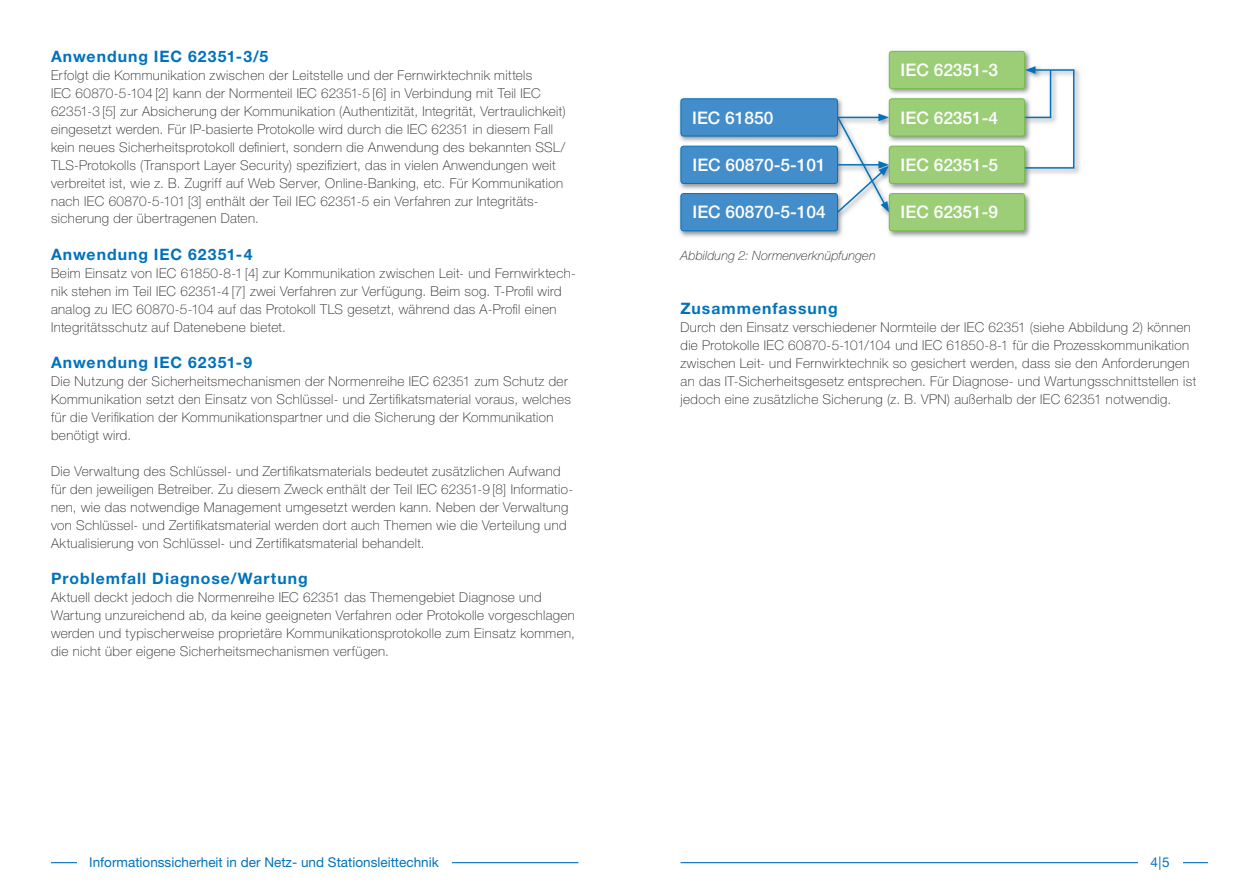
<style>
.page{position:relative;width:1259px;height:893px;background:#fff}
.page>*{position:absolute;margin:0;border:0;box-sizing:border-box;transform-origin:0 0}
.t1{font:500 17.4px "Helvetica Neue LT Std";color:#fff}
.t2{font:700 15.75px "Helvetica Neue LT Std";letter-spacing:.065em;color:#0072bc}
.t3{font:100 13.5px/18px "Helvetica Neue LT Std";letter-spacing:.03em;color:#231f20}
.t4{font:13.5px "Helvetica Neue LT Std";color:#0072bc}
.t5{font:italic 100 12.75px "Helvetica Neue LT Std";letter-spacing:.01em;color:#231f20}
</style>
<div class="page">
<hr style="left:51px;top:862px;width:527px;height:1px;background:#0072bc">
<hr style="left:680px;top:862px;width:528px;height:1px;background:#0072bc">
<div style="left:77px;top:858px;width:374px;height:9px;background:#fff"></div>
<div style="left:1137px;top:858px;width:45px;height:9px;background:#fff"></div>
<img style="left:679px;top:50px;width:401px;height:187px">
<svg style="left:1021px;top:66px;width:54px;height:103px"></svg>
<div style="left:889px;top:51px;width:135px;height:38px;background:#9cce77;border-radius:3px"></div>
<div style="left:889px;top:51px;width:136px;height:38px;border:1px solid #71bf44;border-radius:3px"></div>
<div style="left:681px;top:99px;width:156px;height:37px;background:#448dcb;border-radius:3px"></div>
<div style="left:680px;top:98px;width:158px;height:38px;border:1px solid #0072bc;border-radius:3px"></div>
<div style="left:681px;top:146px;width:156px;height:37px;background:#448dcb;border-radius:3px"></div>
<div style="left:680px;top:146px;width:158px;height:38px;border:1px solid #0072bc;border-radius:3px"></div>
<div style="left:681px;top:194px;width:156px;height:37px;background:#448dcb;border-radius:3px"></div>
<div style="left:680px;top:193px;width:158px;height:38px;border:1px solid #0072bc;border-radius:3px"></div>
<div style="left:889px;top:99px;width:135px;height:37px;background:#9cce77;border-radius:3px"></div>
<div style="left:889px;top:98px;width:136px;height:38px;border:1px solid #71bf44;border-radius:3px"></div>
<div style="left:889px;top:146px;width:135px;height:37px;background:#9cce77;border-radius:3px"></div>
<div style="left:889px;top:146px;width:136px;height:38px;border:1px solid #71bf44;border-radius:3px"></div>
<div style="left:889px;top:194px;width:135px;height:37px;background:#9cce77;border-radius:3px"></div>
<div style="left:889px;top:193px;width:136px;height:38px;border:1px solid #71bf44;border-radius:3px"></div>
<svg style="left:835px;top:114px;width:54px;height:100px"></svg>
<p class="t2" style="left:51px;top:46px;width:219px">Anwendung IEC 62351-3/5</p>
<p class="t3" style="left:51px;top:66px;width:516px">Erfolgt die Kommunikation zwischen der Leitstelle und der Fernwirktechnik mittels<br>IEC 60870-5-104 [2] kann der Normenteil IEC 62351-5 [6] in Verbindung mit Teil IEC 62351-3 [5] zur Absicherung der Kommunikation (Authentizität, Integrität, Vertraulichkeit) eingesetzt werden. Für IP-basierte Protokolle wird durch die IEC 62351 in diesem Fall kein neues Sicherheitsprotokoll definiert, sondern die Anwendung des bekannten SSL/ TLS-Protokolls (Transport Layer Security) spezifiziert, das in vielen Anwendungen weit verbreitet ist, wie z. B. Zugriff auf Web Server, Online-Banking, etc. Für Kommunikation nach IEC 60870-5-101 [3] enthält der Teil IEC 62351-5 ein Verfahren zur Integritäts&shy;sicherung der übertragenen Daten.</p>
<p class="t2" style="left:51px;top:244px;width:203px">Anwendung IEC 62351-4</p>
<p class="t3" style="left:51px;top:264px;width:526px">Beim Einsatz von IEC 61850-8-1 [4] zur Kommunikation zwischen Leit- und Fernwirktech&shy;nik stehen im Teil IEC 62351-4 [7] zwei Verfahren zur Verfügung. Beim sog. T-Profil wird analog zu IEC 60870-5-104 auf das Protokoll TLS gesetzt, während das A-Profil einen Integritätsschutz auf Datenebene bietet.</p>
<p class="t2" style="left:51px;top:352px;width:202px">Anwendung IEC 62351-9</p>
<p class="t3" style="left:51px;top:372px;width:521px">Die Nutzung der Sicherheitsmechanismen der Normenreihe IEC 62351 zum Schutz der Kommunikation setzt den Einsatz von Schlüssel- und Zertifikatsmaterial voraus, welches für die Verifikation der Kommunikationspartner und die Sicherung der Kommunikation benötigt wird.</p>
<p class="t3" style="left:51px;top:462px;width:523px">Die Verwaltung des Schlüssel- und Zertifikatsmaterials bedeutet zusätzlichen Aufwand für den jeweiligen Betreiber. Zu diesem Zweck enthält der Teil IEC 62351-9 [8] Informatio&shy;nen, wie das notwendige Management umgesetzt werden kann. Neben der Verwaltung von Schlüssel- und Zertifikatsmaterial werden dort auch Themen wie die Verteilung und Aktualisierung von Schlüssel- und Zertifikatsmaterial behandelt.</p>
<p class="t2" style="left:51px;top:568px;width:258px">Problemfall Diagnose/Wartung</p>
<p class="t3" style="left:51px;top:588px;width:525px">Aktuell deckt jedoch die Normenreihe IEC 62351 das Themengebiet Diagnose und Wartung unzureichend ab, da keine geeigneten Verfahren oder Protokolle vorgeschlagen werden und typischerweise proprietäre Kommunikationsprotokolle zum Einsatz kommen, die nicht über eigene Sicherheitsmechanismen verfügen.</p>
<p class="t1" style="left:692px;top:107px;width:83px">IEC 61850</p>
<p class="t1" style="left:692px;top:154px;width:135px">IEC 60870-5-101</p>
<p class="t1" style="left:692px;top:202px;width:135px">IEC 60870-5-104</p>
<p class="t5" style="left:680px;top:248px;width:197px">Abbildung 2: Normenverknüpfungen</p>
<p class="t1" style="left:900px;top:60px;width:99px">IEC 62351-3</p>
<p class="t1" style="left:900px;top:107px;width:99px">IEC 62351-4</p>
<p class="t1" style="left:900px;top:154px;width:99px">IEC 62351-5</p>
<p class="t1" style="left:900px;top:202px;width:99px">IEC 62351-9</p>
<p class="t2" style="left:680px;top:298px;width:159px">Zusammenfassung</p>
<p class="t3" style="left:680px;top:318px;width:517px">Durch den Einsatz verschiedener Normteile der IEC 62351 (siehe Abbildung 2) können die Protokolle IEC 60870-5-101/104 und IEC 61850-8-1 für die Prozesskommunikation zwischen Leit- und Fernwirktechnik so gesichert werden, dass sie den Anforderungen an das IT-Sicherheitsgesetz entsprechen. Für Diagnose- und Wartungsschnittstellen ist jedoch eine zusätzliche Sicherung (z. B. VPN) außerhalb der IEC 62351 notwendig.</p>
<p class="t4" style="left:89px;top:855px;width:351px">Informations sicherheit in der Netz- und Stationsleittechnik</p>
<p class="t4" style="left:1150px;top:855px;width:21px">4 | 5</p>
</div>
